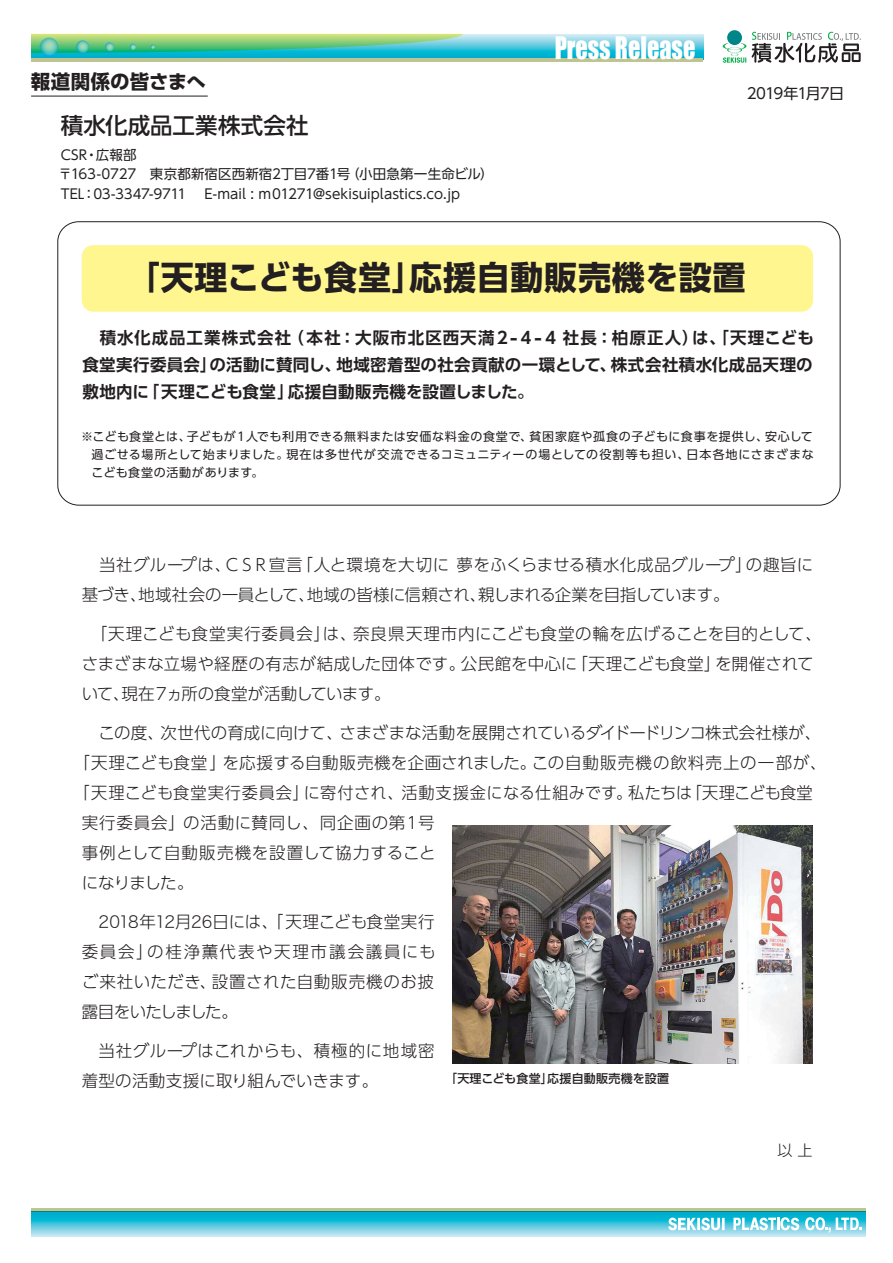
<style>
.page{position:relative;width:893px;height:1263px;background:#fff}
.page>*{position:absolute;margin:0;border:0;box-sizing:border-box;transform-origin:0 0}
.t1{font:700 33px "UD Shin Go Pro";letter-spacing:.02em;color:#231f20}
.t2{font:28.5px "Impact";color:#fff;scale:.85 1}
.t3{font:500 22.5px "UD Shin Go Pro";letter-spacing:.005em;color:#231f20}
.t4{font:700 19.5px "UD Shin Go Pro";letter-spacing:.005em;color:#231f20}
.t5{font:300 16.5px/30px "UD Shin Go Pro";letter-spacing:.015em;color:#231f20}
.t6{font:700 16.5px/27px "UD Shin Go Pro De";letter-spacing:.015em;color:#231f20;text-align:justify}
.t7{font:300 16.5px "UD Shin Go Pro";letter-spacing:.035em;color:#231f20}
.t8{font:300 16.5px "UD Shin Go Pro";letter-spacing:-.01em;color:#231f20}
.t9{font:300 16.5px "UD Shin Go Pro";letter-spacing:.045em;color:#231f20}
.t10{font:15px "UD Shin Go Pro";letter-spacing:-.06em;color:#231f20}
.t11{font:300 15px "UD Shin Go Pro";color:#231f20}
.t12{font:13.5px/19.2px "UD Shin Go Pro";color:#231f20}
.t13{font:12px/18px "UD Shin Go Pro";letter-spacing:.05em;color:#231f20;text-align:justify}
.t14{font:500 12px "UD Shin Go Pro";letter-spacing:.015em;color:#231f20}
.s1{font-family:"Hiragino Sans W7";font-weight:400}
.s2{font-family:"Hiragino Sans W2";font-weight:400}
</style>
<div class="page">
<div style="left:82px;top:245px;width:731px;height:67px;background:#fff690;border-radius:11px"></div>
<img style="left:453px;top:825px;width:360px;height:238px">
<hr style="left:31px;top:96px;width:177px;height:1px;background:#231f20">
<hr style="left:31px;top:1208px;width:835px;height:4px;background:#bfc592">
<svg style="left:727px;top:30px;width:15px;height:15px"></svg>
<svg style="left:723px;top:32px;width:138px;height:31px"></svg>
<svg style="left:31px;top:34px;width:672px;height:25px;background:#4bc3d5"></svg>
<hr style="left:31px;top:59px;width:672px;height:3px;background:#bfc592">
<svg style="left:31px;top:1211px;width:835px;height:25px;background:#48c2d8"></svg>
<svg style="left:668px;top:1217px;width:57px;height:13px"></svg>
<svg style="left:733px;top:1217px;width:66px;height:13px"></svg>
<svg style="left:805px;top:1217px;width:56px;height:16px"></svg>
<svg style="left:40px;top:37px;width:18px;height:19px"></svg>
<svg style="left:31px;top:34px;width:432px;height:19px;background:#72ca91"></svg>
<p class="t4" style="left:31px;top:66px;width:177px">報道関係の皆さまへ</p>
<h3 class="t3" style="left:61px;top:107px;width:249px">積水化成品工業株式会社</h3>
<p class="t12" style="left:59px;top:145px;width:437px">CSR・広報部<br>〒163-0727　東京都新宿区西新宿2丁目7番1号（小田急第一生命ビル）<br>TEL：03-3347-9711</p>
<p class="t12" style="left:204px;top:183px;width:257px">E-mail : m01271@sekisuiplastics.co.jp</p>
<h2 class="t2" style="left:555px;top:26px;width:167px">Press Release</h2>
<p class="t10" style="left:747px;top:82px;width:99px">2019年1月7日</p>
<h1 class="t1" style="left:127px;top:250px;width:620px">「天理こども食堂」応援自動販売機を設置</h1>
<p class="t6" style="left:82px;top:324px;width:733px">　積水化成品工業株式会社（本社：大阪市北区西天満２<span class="s1">-</span>４<span class="s1">-</span>４社長：柏原正人）は、「天理こども食堂実行委員会」の活動に賛同し、地域密着型の社会貢献の一環として、株式会社積水化成品天理の敷地内に「天理こども食堂」応援自動販売機を設置しました。</p>
<p class="t13" style="left:92px;top:427px;width:724px;text-indent:-10px">※こども食堂とは、子どもが１人でも利用できる無料または安価な料金の食堂で、貧困家庭や孤食の子どもに食事を提供し、安心して過ごせる場所として始まりました。現在は多世代が交流できるコミュニティーの場としての役割等も担い、日本各地にさまざまなこども食堂の活動があります。</p>
<p class="t5" style="left:82px;top:549px;width:733px">　当社グループは、ＣＳＲ宣言「人と環境を大切に夢をふくらませる積水化成品グループ」の趣旨に基づき、地域社会の一員として、地域の皆様に信頼され、親しまれる企業を目指しています。</p>
<p class="t5" style="left:82px;top:618px;width:742px">　「天理こども食堂実行委員会」は、奈良県天理市内にこども食堂の輪を広げることを目的として、さまざまな立場や経歴の有志が結成した団体です。公民館を中心に「天理こども食堂」を開催されていて、現在７ヵ所の食堂が活動しています。</p>
<p class="t8" style="left:82px;top:719px;width:741px">　この度、次世代の育成に向けて、さまざまな活動を展開されているダイドードリンコ株式会社様が、</p>
<p class="t7" style="left:73px;top:749px;width:755px">「天理こども食堂」を応援する自動販売機を企画されました。この自動販売機の飲料売上の一部が、</p>
<p class="t5" style="left:74px;top:777px;width:741px">「天理こども食堂実行委員会」に寄付され、活動支援金になる仕組みです。私たちは「天理こども食堂</p>
<p class="t9" style="left:82px;top:809px;width:355px">実行委員会」の活動に賛同し、同企画の第１号</p>
<p class="t7" style="left:82px;top:839px;width:356px">事例として自動販売機を設置して協力すること</p>
<p class="t5" style="left:82px;top:867px;width:114px">になりました。</p>
<p class="t5" style="left:82px;top:906px;width:355px;text-align:justify;text-indent:17px"><span class="s2">2018</span>年<span class="s2">12</span>月<span class="s2">26</span>日には、「天理こども食堂実行委員会」の桂浄薫代表や天理市議会議員にもご来社いただき、設置された自動販売機のお披露目をいたしました。</p>
<p class="t5" style="left:82px;top:1035px;width:354px">　当社グループはこれからも、積極的に地域密着型の活動支援に取り組んでいきます。</p>
<p class="t14" style="left:445px;top:1069px;width:226px">「天理こども食堂」応援自動販売機を設置</p>
<p class="t11" style="left:777px;top:1138px;width:36px">以 上</p>
</div>
